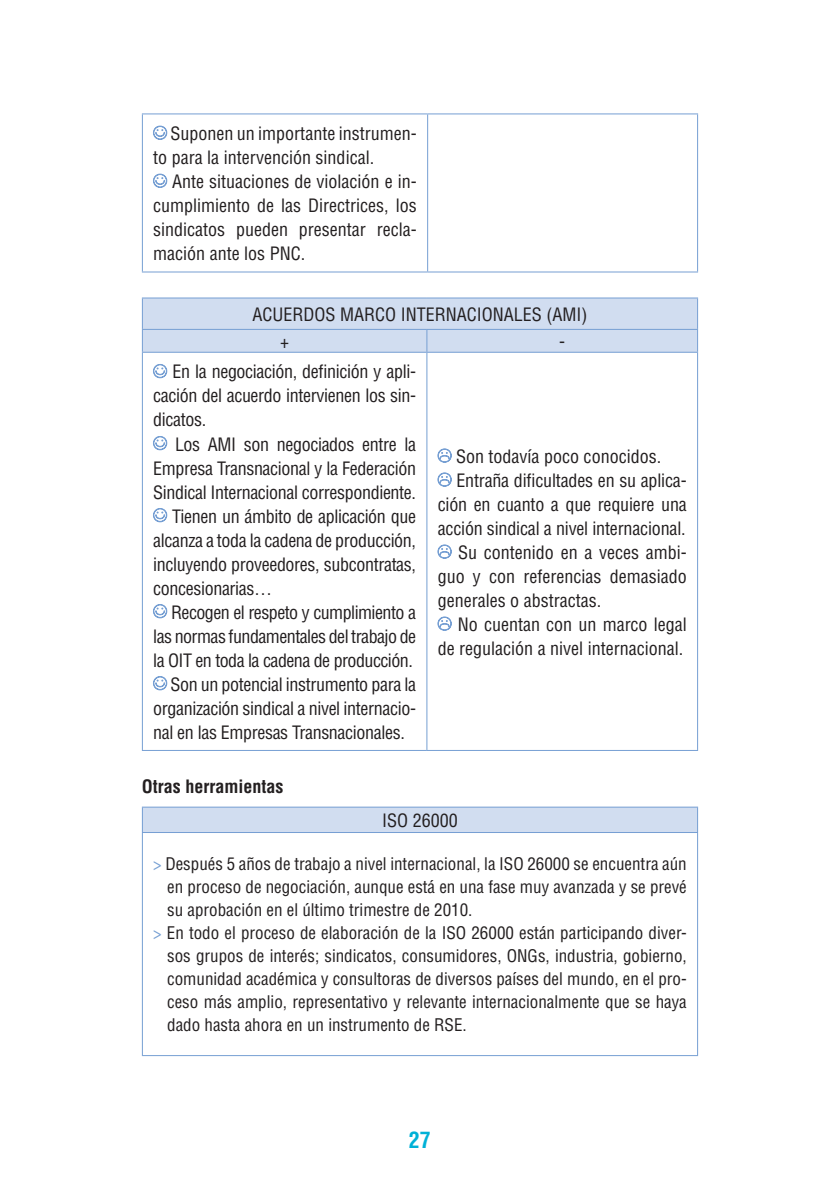
<style>
.page{position:relative;width:840px;height:1191px;background:#fff}
.page>*{position:absolute;margin:0;border:0;box-sizing:border-box;transform-origin:0 0}
.t1{font:700 condensed 22px "Helvetica";color:#00b1d7}
.t2{font:condensed 18px/24px "Helvetica";letter-spacing:-.02em;color:#231f20;text-align:justify}
.t3{font:condensed 18px/24px "Helvetica";color:#231f20}
.t4{font:700 condensed 18px "Helvetica";color:#231f20}
.t5{font:condensed 17px "Helvetica";color:#231f20}
.s1{color:#769fd3}
</style>
<div class="page">
<hr style="left:142px;top:113px;width:285px;height:1px;background:#769fd3">
<hr style="left:142px;top:114px;width:1px;height:157px;background:#769fd3">
<hr style="left:427px;top:113px;width:270px;height:1px;background:#769fd3">
<hr style="left:427px;top:114px;width:1px;height:157px;background:#769fd3">
<hr style="left:696px;top:114px;width:1px;height:157px;background:#769fd3">
<hr style="left:142px;top:271px;width:285px;height:1px;background:#769fd3">
<hr style="left:427px;top:271px;width:270px;height:1px;background:#769fd3">
<svg style="left:153px;top:126px;width:14px;height:14px"></svg>
<svg style="left:153px;top:174px;width:14px;height:14px"></svg>
<hr style="left:142px;top:297px;width:284px;height:1px;background:#769fd3">
<hr style="left:426px;top:297px;width:271px;height:1px;background:#769fd3">
<svg style="left:142px;top:298px;width:555px;height:54px;background:#cddaee"></svg>
<hr style="left:142px;top:352px;width:284px;height:1px;background:#769fd3">
<hr style="left:142px;top:353px;width:1px;height:397px;background:#769fd3">
<hr style="left:426px;top:352px;width:271px;height:1px;background:#769fd3">
<hr style="left:426px;top:353px;width:1px;height:397px;background:#769fd3">
<hr style="left:696px;top:353px;width:1px;height:397px;background:#769fd3">
<hr style="left:142px;top:750px;width:284px;height:1px;background:#769fd3">
<hr style="left:426px;top:750px;width:271px;height:1px;background:#769fd3">
<svg style="left:153px;top:364px;width:14px;height:14px"></svg>
<svg style="left:153px;top:436px;width:14px;height:14px"></svg>
<svg style="left:153px;top:508px;width:14px;height:14px"></svg>
<svg style="left:153px;top:604px;width:14px;height:14px"></svg>
<svg style="left:153px;top:676px;width:14px;height:14px"></svg>
<svg style="left:437px;top:448px;width:14px;height:15px"></svg>
<svg style="left:437px;top:472px;width:14px;height:15px"></svg>
<svg style="left:437px;top:544px;width:14px;height:15px"></svg>
<svg style="left:437px;top:616px;width:14px;height:15px"></svg>
<div style="left:142px;top:807px;width:555px;height:25px;background:#d1ddf0"></div>
<hr style="left:142px;top:806px;width:555px;height:1px;background:#769fd3">
<svg style="left:142px;top:807px;width:1px;height:25px"></svg>
<hr style="left:142px;top:832px;width:555px;height:1px;background:#769fd3">
<hr style="left:142px;top:833px;width:1px;height:222px;background:#769fd3">
<hr style="left:696px;top:833px;width:1px;height:222px;background:#769fd3">
<hr style="left:142px;top:1055px;width:555px;height:1px;background:#769fd3">
<p class="t3" style="left:153px;top:121px;width:265px;text-indent:17px">Suponen un importante instrumen&shy;to para la intervención sindical.</p>
<p class="t2" style="left:153px;top:169px;width:265px;text-indent:19px">Ante situaciones de violación e in&shy;cumplimiento de las Directrices, los sindicatos pueden presentar recla&shy;mación ante los PNC.</p>
<p class="t3" style="left:280px;top:301px;width:308px;line-height:27.2px;text-indent:-28px">ACUERDOS MARCO INTERNACIONALES (AMI) +</p>
<p class="t2" style="left:559px;top:329px;width:7px">-</p>
<p class="t2" style="left:153px;top:360px;width:264px;text-indent:19px">En la negociación, definición y apli&shy;cación del acuerdo intervienen los sin&shy;dicatos.</p>
<p class="t2" style="left:175px;top:432px;width:242px">Los AMI son negociados entre la</p>
<p class="t2" style="left:153px;top:456px;width:264px">Empresa Transnacional y la Federación</p>
<p class="t2" style="left:153px;top:480px;width:264px">Sindical Internacional correspondiente.</p>
<p class="t2" style="left:172px;top:504px;width:245px">Tienen un ámbito de aplicación que</p>
<p class="t2" style="left:153px;top:528px;width:264px">alcanza a toda la cadena de producción,</p>
<p class="t2" style="left:153px;top:552px;width:264px">incluyendo proveedores, subcontratas,</p>
<p class="t2" style="left:153px;top:576px;width:120px">concesionarias…</p>
<p class="t2" style="left:171px;top:600px;width:246px">Recogen el respeto y cumplimiento a</p>
<p class="t2" style="left:153px;top:624px;width:264px">las normas fundamentales del trabajo de</p>
<p class="t2" style="left:153px;top:648px;width:261px">la OIT en toda la cadena de producción.</p>
<p class="t2" style="left:170px;top:672px;width:247px">Son un potencial instrumento para la</p>
<p class="t2" style="left:153px;top:696px;width:264px">organización sindical a nivel internacio-</p>
<p class="t2" style="left:153px;top:720px;width:253px">nal en las Empresas Transnacionales.</p>
<p class="t4" style="left:142px;top:775px;width:143px">Otras herramientas</p>
<p class="t3" style="left:456px;top:444px;width:206px">Son todavía poco conocidos.</p>
<p class="t2" style="left:456px;top:468px;width:232px">Entraña dificultades en su aplica-</p>
<p class="t2" style="left:437px;top:492px;width:250px">ción en cuanto a que requiere una</p>
<p class="t2" style="left:437px;top:516px;width:249px">acción sindical a nivel internacional.</p>
<p class="t3" style="left:458px;top:540px;width:230px">Su contenido en a veces ambi-</p>
<p class="t3" style="left:437px;top:564px;width:250px">guo y con referencias demasiado</p>
<p class="t3" style="left:437px;top:588px;width:165px">generales o abstractas.</p>
<p class="t3" style="left:457px;top:612px;width:230px">No cuentan con un marco legal</p>
<p class="t3" style="left:437px;top:636px;width:247px">de regulación a nivel internacional.</p>
<p class="t3" style="left:382px;top:808px;width:77px">ISO 26000</p>
<p class="t5" style="left:153px;top:853px;width:535px"><span class="s1">&gt;</span> Después 5 años de trabajo a nivel internacional, la ISO 26000 se encuentra aún</p>
<p class="t5" style="left:167px;top:876px;width:521px">en proceso de negociación, aunque está en una fase muy avanzada y se prevé</p>
<p class="t5" style="left:167px;top:899px;width:306px">su aprobación en el último trimestre de 2010.</p>
<p class="t5" style="left:153px;top:922px;width:534px"><span class="s1">&gt;</span> En todo el proceso de elaboración de la ISO 26000 están participando diver-</p>
<p class="t5" style="left:167px;top:945px;width:521px">sos grupos de interés; sindicatos, consumidores, ONGs, industria, gobierno,</p>
<p class="t5" style="left:167px;top:968px;width:521px">comunidad académica y consultoras de diversos países del mundo, en el pro-</p>
<p class="t5" style="left:167px;top:991px;width:521px">ceso más amplio, representativo y relevante internacionalmente que se haya</p>
<p class="t5" style="left:167px;top:1014px;width:301px">dado hasta ahora en un instrumento de RSE.</p>
<p class="t1" style="left:409px;top:1125px;width:23px">27</p>
</div>
